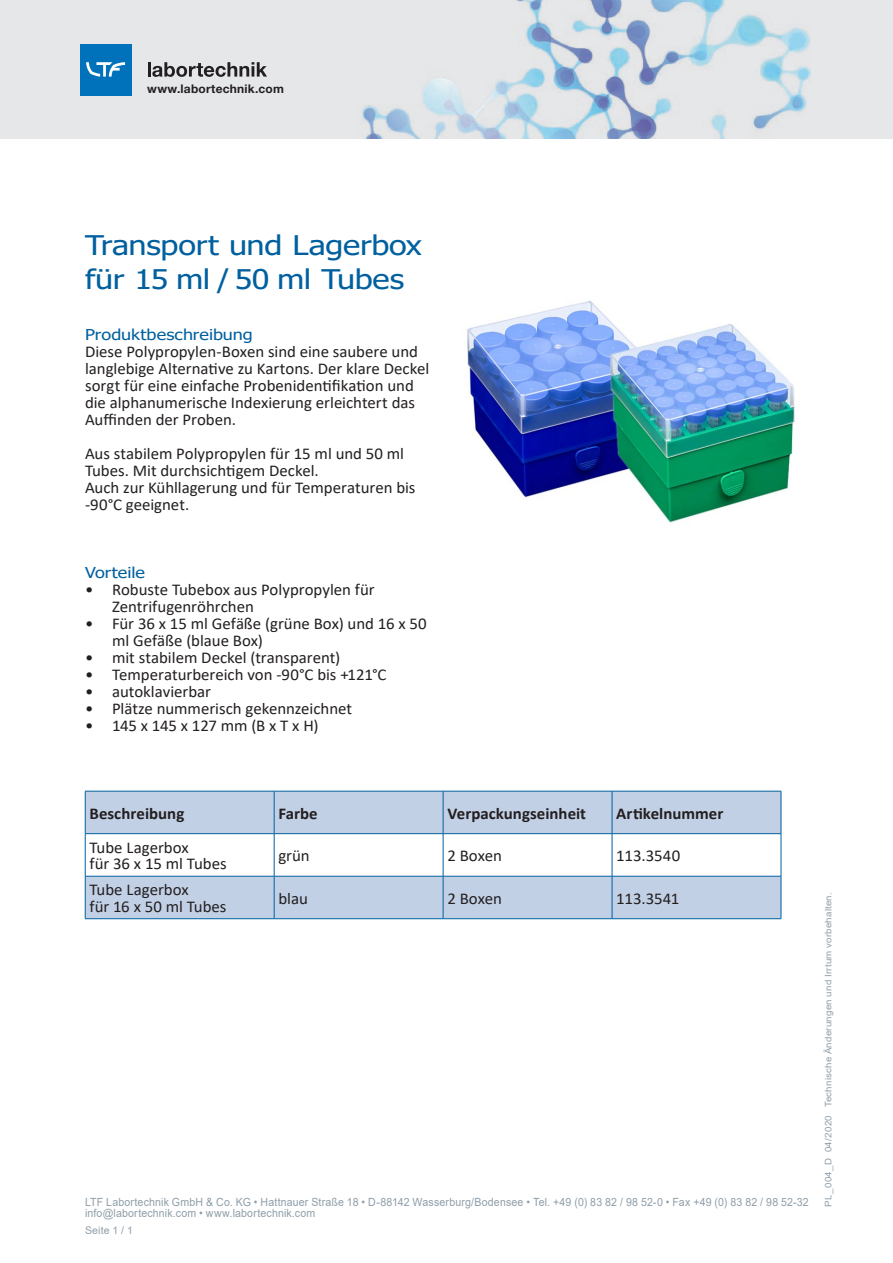
<style>
.page{position:relative;width:893px;height:1263px;background:#fff}
.page>*{position:absolute;margin:0;border:0;box-sizing:border-box;transform-origin:0 0}
.Headline{font:27px/34px "Tahoma";letter-spacing:-.01em;color:#00609f;scale:1.2 1}
.Body{font:16.5px/17px "Calibri";letter-spacing:-.005em;color:#231f20}
.Body-2{font:700 16.5px "Calibri";color:#231f20}
.Body-3{font:15px "Tahoma";color:#00609f;scale:1.2 1}
.Subline{font:15px "Tahoma";color:#00609f;scale:1.2 1}
.t1{font:700 12px "Helvetica Neue LT Std";letter-spacing:.015em;color:#231f20}
.Adresse_LTF{font:11.25px "Arial";letter-spacing:.015em;color:#8f9ea9;scale:.94 1}
.Pagina{font:10.5px "Arial";letter-spacing:.015em;color:#8f9ea9}
.Prospekt-Nr{font:9px "Arial";letter-spacing:.02em;color:#8f9ea9;scale:1.08 1}
</style>
<div class="page">
<div style="left:0;top:0;width:893px;height:139px;background:#e6e7e9"></div>
<img style="left:362px;top:0;width:448px;height:139px">
<hr style="left:148px;top:62px;width:3px;height:15px;background:#231f20">
<svg style="left:152px;top:62px;width:115px;height:15px"></svg>
<div style="left:80px;top:44px;width:51px;height:51px;background:#0072bc"></div>
<svg style="left:86px;top:62px;width:39px;height:15px"></svg>
<img style="left:467px;top:300px;width:328px;height:223px">
<svg style="left:86px;top:792px;width:695px;height:126px;fill:#c2d0e6"></svg>
<hr style="left:85px;top:791px;width:189px;height:1px;background:#00609f">
<hr style="left:85px;top:791px;width:1px;height:42px;background:#00609f">
<hr style="left:274px;top:791px;width:169px;height:1px;background:#00609f">
<hr style="left:274px;top:791px;width:1px;height:42px;background:#00609f">
<hr style="left:443px;top:791px;width:169px;height:1px;background:#00609f">
<hr style="left:443px;top:791px;width:1px;height:42px;background:#00609f">
<hr style="left:612px;top:791px;width:169px;height:1px;background:#00609f">
<hr style="left:612px;top:791px;width:1px;height:42px;background:#00609f">
<hr style="left:781px;top:791px;width:1px;height:42px;background:#00609f">
<hr style="left:85px;top:833px;width:189px;height:1px;background:#00609f">
<hr style="left:85px;top:834px;width:1px;height:42px;background:#00609f">
<hr style="left:274px;top:833px;width:169px;height:1px;background:#00609f">
<hr style="left:274px;top:834px;width:1px;height:42px;background:#00609f">
<hr style="left:443px;top:833px;width:169px;height:1px;background:#00609f">
<hr style="left:443px;top:834px;width:1px;height:42px;background:#00609f">
<hr style="left:612px;top:833px;width:169px;height:1px;background:#00609f">
<hr style="left:612px;top:834px;width:1px;height:42px;background:#00609f">
<hr style="left:781px;top:834px;width:1px;height:42px;background:#00609f">
<hr style="left:85px;top:876px;width:189px;height:1px;background:#00609f">
<hr style="left:85px;top:876px;width:1px;height:42px;background:#00609f">
<hr style="left:274px;top:876px;width:169px;height:1px;background:#00609f">
<hr style="left:274px;top:876px;width:1px;height:42px;background:#00609f">
<hr style="left:443px;top:876px;width:169px;height:1px;background:#00609f">
<hr style="left:443px;top:876px;width:1px;height:42px;background:#00609f">
<hr style="left:612px;top:876px;width:169px;height:1px;background:#00609f">
<hr style="left:612px;top:876px;width:1px;height:42px;background:#00609f">
<hr style="left:781px;top:876px;width:1px;height:42px;background:#00609f">
<hr style="left:85px;top:918px;width:189px;height:1px;background:#00609f">
<hr style="left:274px;top:918px;width:169px;height:1px;background:#00609f">
<hr style="left:443px;top:918px;width:169px;height:1px;background:#00609f">
<hr style="left:612px;top:918px;width:169px;height:1px;background:#00609f">
<p class="t1" style="left:147px;top:81px;width:138px">www.labortechnik.com</p>
<p class="Headline" style="left:85px;top:230px;width:282px">Transport und Lagerbox für 15 ml / 50 ml Tubes</p>
<p class="Body-3" style="left:85px;top:325px;width:141px">Produktbeschreibung</p>
<p class="Body" style="left:85px;top:343px;width:346px">Diese Polypropylen-Boxen sind eine saubere und langlebige Alternative zu Kartons. Der klare Deckel sorgt für eine einfache Probenidentifikation und die alphanumerische Indexierung erleichtert das Auffinden der Proben.</p>
<p class="Body" style="left:85px;top:445px;width:321px">Aus stabilem Polypropylen für 15 ml und 50 ml<br>Tubes. Mit durchsichtigem Deckel.</p>
<p class="Body" style="left:85px;top:479px;width:332px">Auch zur Kühllagerung und für Temperaturen bis -90°C geeignet.</p>
<p class="Subline" style="left:85px;top:563px;width:51px">Vorteile</p>
<p class="Body" style="left:112px;top:581px;width:264px;text-indent:-27px">• Robuste Tubebox aus Polypropylen für<br>Zentrifugenröhrchen</p>
<p class="Body" style="left:112px;top:615px;width:316px;text-indent:-27px">• Für 36 x 15 ml Gefäße (grüne Box) und 16 x 50 ml Gefäße (blaue Box)</p>
<p class="Body" style="left:85px;top:649px;width:257px">• mit stabilem Deckel (transparent)</p>
<p class="Body" style="left:85px;top:666px;width:303px">• Temperaturbereich von -90°C bis +121°C</p>
<p class="Body" style="left:85px;top:683px;width:128px">• autoklavierbar</p>
<p class="Body" style="left:85px;top:700px;width:269px">• Plätze nummerisch gekennzeichnet</p>
<p class="Body" style="left:85px;top:717px;width:235px">• 145 x 145 x 127 mm (B x T x H)</p>
<p class="Body-2" style="left:89px;top:801px;width:96px">Beschreibung</p>
<p class="Body-2" style="left:278px;top:801px;width:41px">Farbe</p>
<p class="Body-2" style="left:447px;top:801px;width:140px">Verpackungseinheit</p>
<p class="Body-2" style="left:616px;top:801px;width:109px">Artikelnummer</p>
<p class="Body" style="left:89px;top:839px;width:139px;line-height:16.5px">Tube Lagerbox<br>für 36 x 15 ml Tubes</p>
<p class="Body" style="left:278px;top:847px;width:33px">grün</p>
<p class="Body" style="left:447px;top:847px;width:56px">2 Boxen</p>
<p class="Body" style="left:616px;top:847px;width:66px">113.3540</p>
<p class="Body" style="left:89px;top:881px;width:138px;line-height:16.5px">Tube Lagerbox<br>für 16 x 50 ml Tubes</p>
<p class="Body" style="left:278px;top:889px;width:31px">blau</p>
<p class="Body" style="left:447px;top:889px;width:56px">2 Boxen</p>
<p class="Body" style="left:616px;top:889px;width:65px">113.3541</p>
<p class="Adresse_LTF" style="left:85px;top:1194px;width:771px">LTF Labortechnik GmbH &amp; Co. KG • Hattnauer Straße 18 • D-88142 Wasserburg/Bodensee • Tel. +49 (0) 83 82 / 98 52-0 • Fax +49 (0) 83 82 / 98 52-32</p>
<p class="Adresse_LTF" style="left:85px;top:1206px;width:247px">info@labortechnik.com • www.labortechnik.com</p>
<p class="Pagina" style="left:85px;top:1223px;width:49px">Seite 1 / 1</p>
<p class="Prospekt-Nr" style="left:822px;top:1206px;width:293px;rotate:-90deg">PL_004_D 04/2020 Technische Änderungen und Irrtum vorbehalten.</p>
</div>
